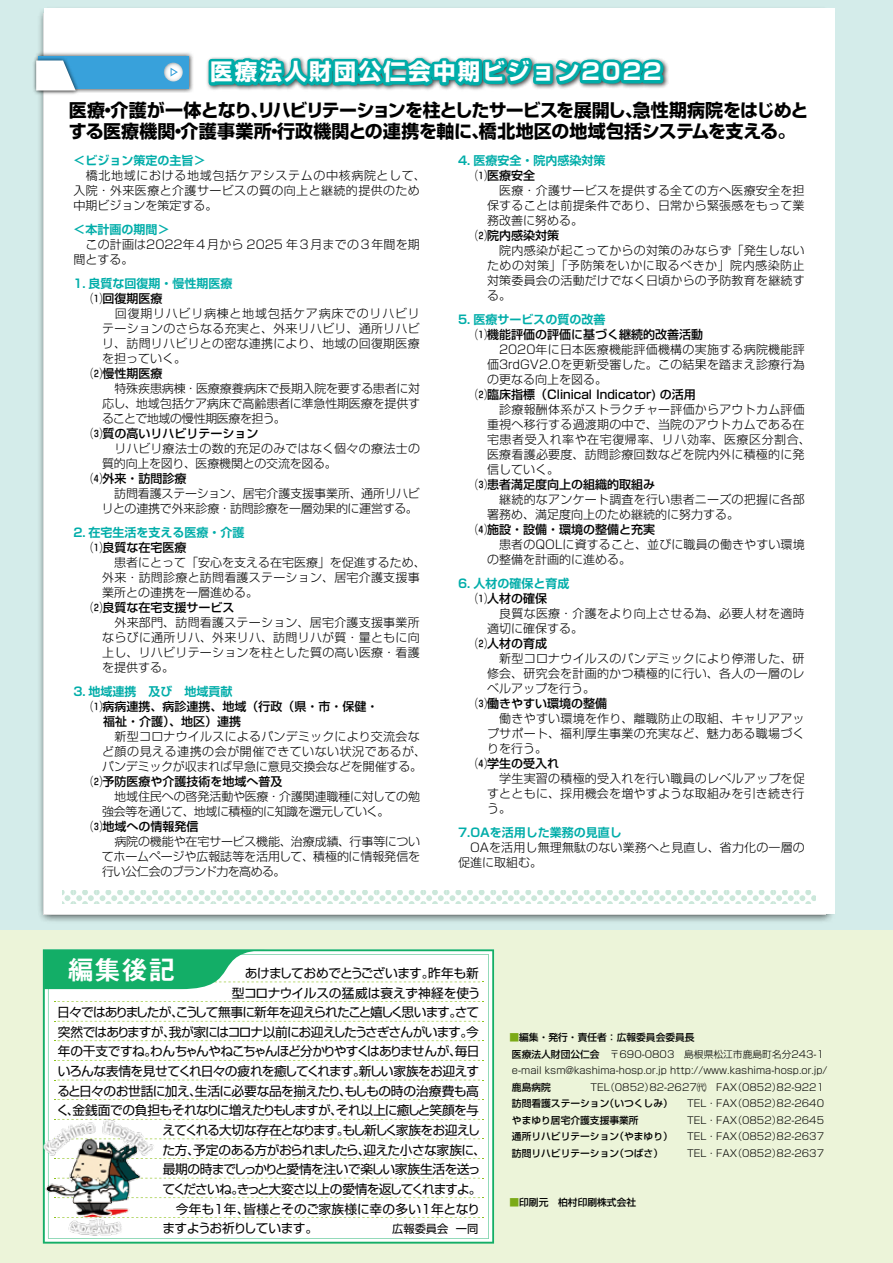
<style>
.page{position:relative;width:893px;height:1263px;background:#fff}
.page>*{position:absolute;margin:0;border:0;box-sizing:border-box;transform-origin:0 0}
.t1{font:27px "Midashi Go Pro MB31 90 pv RKSJ H";color:#fff}
.t2{font:22.5px "Shin Go Pro Bold 90 pv RKSJ H";letter-spacing:.1em;color:#fff}
.t3{font:700 18px/21px "Shin Go Pro";letter-spacing:-.03em;color:#000}
.t4{font:12.75px "Shin Go Pro Regular 90 pv RKSJ H";letter-spacing:-.06em;color:#000}
.t5{font:12.75px "Shin Go Pro Regular 90 pv RKSJ H";letter-spacing:-.035em;color:#000}
.t6{font:12.75px "Shin Go Pro Regular 90 pv RKSJ H";letter-spacing:-.09em;color:#000}
.t7{font:12.75px "Shin Go Pro Regular 90 pv RKSJ H";letter-spacing:-.085em;color:#000}
.t8{font:12.75px "Shin Go Pro Regular 90 pv RKSJ H";letter-spacing:-.03em;color:#000}
.t9{font:12.75px "Shin Go Pro Regular 90 pv RKSJ H";letter-spacing:-.04em;color:#000}
.t10{font:12.75px "Shin Go Pro Regular 90 pv RKSJ H";letter-spacing:-.015em;color:#000}
.t11{font:300 12px/15px "Shin Go Pro";letter-spacing:.02em;color:#000;text-align:justify}
.t12{font:500 12px/15px "Shin Go Pro";color:#000}
.t13{font:700 12px "Shin Go Pro De";color:#00ada9}
.t14{font:300 12px/15px "Shin Go Pro";color:#000}
.t15{font:300 12px/15px "Shin Go Pro";letter-spacing:-.02em;color:#000}
.t16{font:300 12px/15px "Shin Go Pro";letter-spacing:-.025em;color:#000}
.t17{font:11.25px "Shin Go Pro Regular 90 pv RKSJ H";color:#000}
.t18{font:9.75px/16.5px "Shin Go Pro Light 90 pv RKSJ H";color:#000}
.t19{font:9.75px "Shin Go Pro Medium 90 pv RKSJ H";color:#000}
.s1{color:#7baa17}
.s2{font-family:"Shin Go Pro Medium 90 pv RKSJ H"}
.s3{font-family:"Shin Go Pro Light 90 pv RKSJ H"}
</style>
<div class="page">
<div style="left:0;top:0;width:893px;height:994px;background:#d4ecea"></div>
<div style="left:0;top:930px;width:893px;height:333px;background:#ecf4d9"></div>
<div style="left:37px;top:6px;width:798px;height:918px;background:#000;opacity:.75"></div>
<div style="left:44px;top:9px;width:790px;height:905px;background:#fff"></div>
<svg style="left:63px;top:891px;width:752px;height:12px"></svg>
<div style="left:34px;top:52px;width:160px;height:41px;background:#000;opacity:.75"></div>
<div style="left:38px;top:56px;width:151px;height:32px;background:#38a1db"></div>
<svg style="left:164px;top:63px;width:19px;height:19px"></svg>
<svg style="left:171px;top:68px;width:7px;height:9px"></svg>
<div style="left:32px;top:56px;width:48px;height:40px;background:#000;opacity:.75"></div>
<svg style="left:36px;top:60px;width:40px;height:31px"></svg>
<svg style="left:207px;top:56px;width:461px;height:34px"></svg>
<svg style="left:43px;top:949px;width:451px;height:294px;fill:#fff"></svg>
<img style="left:42px;top:1115px;width:131px;height:129px">
<h2 class="t2" style="left:210px;top:54px;width:453px">医療法人財団公仁会中期ビジョン2022</h2>
<h3 class="t3" style="left:69px;top:98px;width:741px">医療・介護が一体となり、リハビリテーションを柱としたサービスを展開し、急性期病院をはじめとする医療機関・介護事業所・行政機関との連携を軸に、橋北地区の地域包括システムを支える。</h3>
<p class="t13" style="left:73px;top:151px;width:133px">＜ビジョン策定の主旨＞</p>
<p class="t11" style="left:73px;top:167px;width:354px;text-align:left">　橋北地域における地域包括ケアシステムの中核病院として、入院・外来医療と介護サービスの質の向上と継続的提供のため中期ビジョンを策定する。</p>
<p class="t13" style="left:73px;top:220px;width:97px">＜本計画の期間＞</p>
<p class="t11" style="left:73px;top:236px;width:348px">　この計画は2022年４月から 2025 年３月までの３年間を期間とする。</p>
<p class="t13" style="left:73px;top:274px;width:161px">1. 良質な回復期・慢性期医療</p>
<p class="t12" style="left:90px;top:290px;width:73px">⑴回復期医療</p>
<p class="t11" style="left:102px;top:305px;width:319px">　回復期リハビリ病棟と地域包括ケア病床でのリハビリテーションのさらなる充実と、外来リハビリ、通所リハビリ、訪問リハビリとの密な連携により、地域の回復期医療を担っていく。</p>
<p class="t12" style="left:90px;top:365px;width:73px">⑵慢性期医療</p>
<p class="t11" style="left:102px;top:380px;width:320px">　特殊疾患病棟・医療療養病床で長期入院を要する患者に対応し、地域包括ケア病床で高齢患者に準急性期医療を提供することで地域の慢性期医療を担う。</p>
<p class="t12" style="left:90px;top:425px;width:169px">⑶質の高いリハビリテーション</p>
<p class="t11" style="left:102px;top:440px;width:319px">　リハビリ療法士の数的充足のみではなく個々の療法士の質的向上を図り、医療機関との交流を図る。</p>
<p class="t12" style="left:90px;top:470px;width:97px">⑷外来・訪問診療</p>
<p class="t15" style="left:102px;top:485px;width:320px">　訪問看護ステーション、居宅介護支援事業所、通所リハビリとの連携で外来診療・訪問診療を一層効果的に運営する。</p>
<p class="t13" style="left:73px;top:523px;width:173px">2. 在宅生活を支える医療・介護</p>
<p class="t12" style="left:90px;top:539px;width:98px">⑴良質な在宅医療</p>
<p class="t14" style="left:102px;top:554px;width:325px">　患者にとって「安心を支える在宅医療」を促進するため、外来・訪問診療と訪問看護ステーション、居宅介護支援事業所との連携を一層進める。</p>
<p class="t12" style="left:90px;top:599px;width:146px">⑵良質な在宅支援サービス</p>
<p class="t11" style="left:102px;top:614px;width:319px">　外来部門、訪問看護ステーション、居宅介護支援事業所ならびに通所リハ、外来リハ、訪問リハが質・量ともに向上し、リハビリテーションを柱とした質の高い医療・看護を提供する。</p>
<p class="t13" style="left:73px;top:682px;width:161px">3. 地域連携　及び　地域貢献</p>
<p class="t12" style="left:103px;top:698px;width:277px;text-indent:-13px">⑴病病連携、病診連携、地域（行政（県・市・保健・福祉・介護）、地区）連携</p>
<p class="t11" style="left:102px;top:728px;width:325px;text-align:left">　新型コロナウイルスによるパンデミックにより交流会など顔の見える連携の会が開催できていない状況であるが、パンデミックが収まれば早急に意見交換会などを開催する。</p>
<p class="t12" style="left:90px;top:773px;width:193px">⑵予防医療や介護技術を地域へ普及</p>
<p class="t16" style="left:102px;top:788px;width:319px">　地域住民への啓発活動や医療・介護関連職種に対しての勉強会等を通じて、地域に積極的に知識を還元していく。</p>
<p class="t12" style="left:90px;top:818px;width:109px">⑶地域への情報発信</p>
<p class="t11" style="left:102px;top:833px;width:320px">　病院の機能や在宅サービス機能、治療成績、行事等についてホームページや広報誌等を活用して、積極的に情報発信を行い公仁会のブランド力を高める。</p>
<p class="t13" style="left:458px;top:151px;width:149px">4. 医療安全・院内感染対策</p>
<p class="t12" style="left:475px;top:167px;width:61px">⑴医療安全</p>
<p class="t11" style="left:487px;top:182px;width:319px">　医療・介護サービスを提供する全ての方へ医療安全を担保することは前提条件であり、日常から緊張感をもって業務改善に努める。</p>
<p class="t12" style="left:475px;top:227px;width:85px">⑵院内感染対策</p>
<p class="t11" style="left:487px;top:242px;width:319px">　院内感染が起こってからの対策のみならず「発生しないための対策」「予防策をいかに取るべきか」院内感染防止対策委員会の活動だけでなく日頃からの予防教育を継続する。</p>
<p class="t13" style="left:458px;top:310px;width:149px">5. 医療サービスの質の改善</p>
<p class="t12" style="left:475px;top:326px;width:229px">⑴機能評価の評価に基づく継続的改善活動</p>
<p class="t11" style="left:487px;top:341px;width:319px">　2020年に日本医療機能評価機構の実施する病院機能評価3rdGV2.0を更新受審した。この結果を踏まえ診療行為の更なる向上を図る。</p>
<p class="t12" style="left:475px;top:386px;width:222px">⑵臨床指標（Clinical Indicator) の活用</p>
<p class="t11" style="left:487px;top:401px;width:325px;text-align:left">　診療報酬体系がストラクチャー評価からアウトカム評価重視へ移行する過渡期の中で、当院のアウトカムである在宅患者受入れ率や在宅復帰率、リハ効率、医療区分割合、医療看護必要度、訪問診療回数などを院内外に積極的に発信していく。</p>
<p class="t12" style="left:475px;top:476px;width:181px">⑶患者満足度向上の組織的取組み</p>
<p class="t11" style="left:487px;top:491px;width:319px">　継続的なアンケート調査を行い患者ニーズの把握に各部署務め、満足度向上のため継続的に努力する。</p>
<p class="t12" style="left:475px;top:521px;width:181px">⑷施設・設備・環境の整備と充実</p>
<p class="t11" style="left:487px;top:536px;width:319px">　患者のQOLに資すること、並びに職員の働きやすい環境の整備を計画的に進める。</p>
<p class="t13" style="left:458px;top:574px;width:113px">6. 人材の確保と育成</p>
<p class="t12" style="left:475px;top:590px;width:73px">⑴人材の確保</p>
<p class="t11" style="left:487px;top:605px;width:319px">　良質な医療・介護をより向上させる為、必要人材を適時適切に確保する。</p>
<p class="t12" style="left:475px;top:635px;width:73px">⑵人材の育成</p>
<p class="t11" style="left:487px;top:650px;width:319px">　新型コロナウイルスのパンデミックにより停滞した、研修会、研究会を計画的かつ積極的に行い、各人の一層のレベルアップを行う。</p>
<p class="t12" style="left:475px;top:695px;width:133px">⑶働きやすい環境の整備</p>
<p class="t11" style="left:487px;top:710px;width:319px">　働きやすい環境を作り、離職防止の取組、キャリアアップサポート、福利厚生事業の充実など、魅力ある職場づくりを行う。</p>
<p class="t12" style="left:475px;top:755px;width:85px">⑷学生の受入れ</p>
<p class="t11" style="left:487px;top:770px;width:319px">　学生実習の積極的受入れを行い職員のレベルアップを促すとともに、採用機会を増やすような取組みを引き続き行う。</p>
<p class="t13" style="left:458px;top:823px;width:165px">7.OAを活用した業務の見直し</p>
<p class="t11" style="left:458px;top:839px;width:348px">　OAを活用し無理無駄のない業務へと見直し、省力化の一層の促進に取組む。</p>
<h1 class="t1" style="left:67px;top:948px;width:109px">編集後記</h1>
<p class="t9" style="left:232px;top:962px;width:248px">　あけましておめでとうございます。昨年も新</p>
<p class="t10" style="left:232px;top:982px;width:250px">型コロナウイルスの猛威は衰えず神経を使う</p>
<p class="t4" style="left:57px;top:1002px;width:423px">日々ではありましたが、こうして無事に新年を迎えられたこと嬉しく思います。さて</p>
<p class="t4" style="left:58px;top:1021px;width:423px">突然ではありますが、我が家にはコロナ以前にお迎えしたうさぎさんがいます。今</p>
<p class="t4" style="left:58px;top:1041px;width:423px">年の干支ですね。わんちゃんやねこちゃんほど分かりやすくはありませんが、毎日</p>
<p class="t4" style="left:58px;top:1061px;width:423px">いろんな表情を見せてくれ日々の疲れを癒してくれます。新しい家族をお迎えす</p>
<p class="t5" style="left:57px;top:1080px;width:423px">ると日々のお世話に加え、生活に必要な品を揃えたり、もしもの時の治療費も高</p>
<p class="t4" style="left:56px;top:1100px;width:424px">く、金銭面での負担もそれなりに増えたりもしますが、それ以上に癒しと笑顔を与</p>
<p class="t6" style="left:162px;top:1120px;width:319px">えてくれる大切な存在となります。もし新しく家族をお迎えし</p>
<p class="t4" style="left:162px;top:1139px;width:325px">た方、予定のある方がおられましたら、迎えた小さな家族に、</p>
<p class="t4" style="left:163px;top:1159px;width:319px">最期の時までしっかりと愛情を注いで楽しい家族生活を送っ</p>
<p class="t7" style="left:162px;top:1179px;width:321px">てくださいね。きっと大変さ以上の愛情を返してくれますよ。</p>
<p class="t8" style="left:163px;top:1198px;width:319px">　今年も１年、皆様とそのご家族様に幸の多い１年となり</p>
<p class="t4" style="left:162px;top:1218px;width:157px">ますようお祈りしています。</p>
<p class="t19" style="left:493px;top:1029px;width:203px">　 <span class="s1">■</span>編集・発行・責任者：広報委員会委員長</p>
<p class="t18" style="left:512px;top:1044px;width:317px"><span class="s2">医療法人財団公仁会</span>　 〒690-0803　島根県松江市鹿島町名分243-1 e-mail ksm@kashima-hosp.or.jp http://www.kashima-hosp.or.jp/</p>
<p class="t19" style="left:512px;top:1079px;width:50px">鹿島病院<span class="s3">　</span></p>
<p class="t18" style="left:590px;top:1077px;width:235px">TEL（0852）82-2627㈹　FAX（0852）82-9221</p>
<p class="t19" style="left:512px;top:1095px;width:162px">訪問看護ステーション（いつくしみ）</p>
<p class="t18" style="left:687px;top:1094px;width:139px">TEL・FAX（0852）82-2640</p>
<p class="t19" style="left:512px;top:1112px;width:138px">やまゆり居宅介護支援事業所<span class="s3">　</span></p>
<p class="t18" style="left:512px;top:1110px;width:314px;text-align:right">TEL・FAX（0852）82-2645<br><span class="s2">通所リハビリテーション（やまゆり）</span>　 TEL・FAX（0852）82-2637</p>
<p class="t19" style="left:512px;top:1145px;width:157px">訪問リハビリテーション（つばさ）<span class="s3">　</span></p>
<p class="t18" style="left:687px;top:1143px;width:139px">TEL・FAX（0852）82-2637</p>
<p class="t19" style="left:483px;top:1194px;width:154px">　　 <span class="s1">■</span>印刷元　柏村印刷株式会社</p>
<p class="t17" style="left:392px;top:1219px;width:88px">広報委員会 一同</p>
</div>
